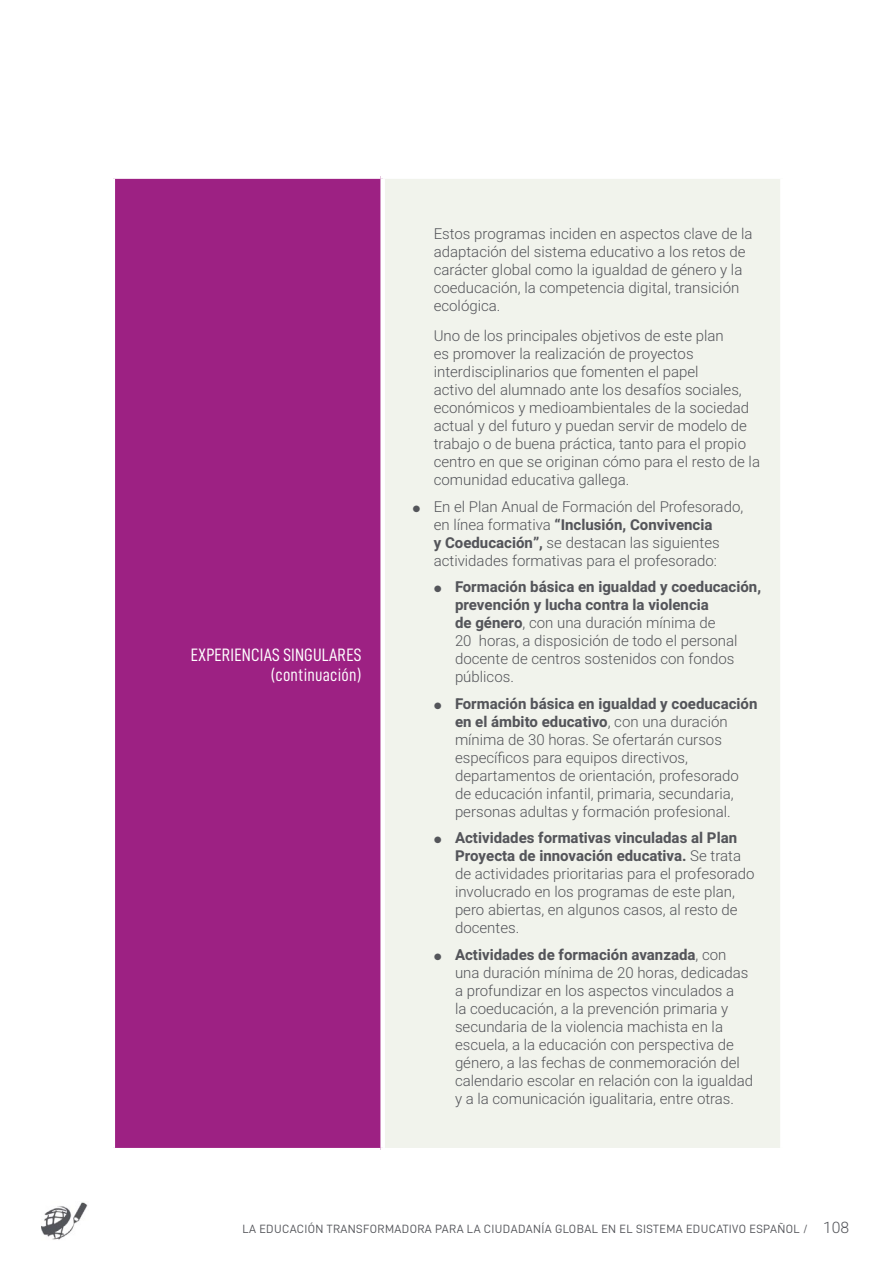
<style>
.page{position:relative;width:893px;height:1263px;background:#fff}
.page>*{position:absolute;margin:0;border:0;box-sizing:border-box;transform-origin:0 0}
.t1{font:18px/19.5px "D DIN Condensed";letter-spacing:.01em;color:#fff;text-align:right}
.t2{font:300 15px/18px "Heebo";color:#54555a}
.t3{font:12px "D DIN";letter-spacing:.03em;color:#54555a}
.s1{font-family:"Mark Pro";font-weight:400;font-size:9px}
.s2{font-weight:700}
.s3{font-family:"Heebo";font-weight:300;font-size:15.75px}
</style>
<div class="page">
<img style="left:42px;top:1202px;width:46px;height:38px">
<div style="left:113px;top:177px;width:270px;height:973px;background:#9d2183"></div>
<div style="left:383px;top:177px;width:399px;height:973px;background:#f1f3ec"></div>
<div style="left:111px;top:174px;width:269px;height:5px;background:#fff"></div>
<hr style="left:111px;top:179px;width:4px;height:969px;background:#fff">
<hr style="left:111px;top:1148px;width:269px;height:4px;background:#fff">
<div style="left:380px;top:174px;width:405px;height:5px;background:#fff"></div>
<div style="left:380px;top:179px;width:5px;height:969px;background:#fff"></div>
<div style="left:780px;top:179px;width:5px;height:969px;background:#fff"></div>
<hr style="left:380px;top:1148px;width:405px;height:4px;background:#fff">
<p class="t1" style="left:191px;top:645px;width:172px">EXPERIENCIAS SINGULARES (continuación)</p>
<p class="t2" style="left:434px;top:224px;width:320px">Estos programas inciden en aspectos clave de la adaptación del sistema educativo a los retos de carácter global como la igualdad de género y la coeducación, la competencia digital, transición ecológica.</p>
<p class="t2" style="left:434px;top:327px;width:328px">Uno de los principales objetivos de este plan<br>es promover la realización de proyectos interdisciplinarios que fomenten el papel<br>activo del alumnado ante los desafíos sociales, económicos y medioambientales de la sociedad actual y del futuro y puedan servir de modelo de trabajo o de buena práctica, tanto para el propio centro en que se originan cómo para el resto de la comunidad educativa gallega.</p>
<p class="t2" style="left:434px;top:497px;width:311px;text-indent:-21px"><span class="s1">●</span> En el Plan Anual de Formación del Profesorado, en línea formativa <span class="s2">“Inclusión, Convivencia<br>y Coeducación”,</span> se destacan las siguientes actividades formativas para el profesorado:</p>
<p class="t2" style="left:455px;top:578px;width:308px;text-indent:-21px"><span class="s1">●</span> <span class="s2">Formación básica en igualdad y coeducación, prevención y lucha contra la violencia<br>de género</span>, con una duración mínima de<br>20 horas, a disposición de todo el personal docente de centros sostenidos con fondos públicos.</p>
<p class="t2" style="left:455px;top:694px;width:304px;text-indent:-21px"><span class="s1">●</span> <span class="s2">Formación básica en igualdad y coeducación en el ámbito educativo</span>, con una duración mínima de 30 horas. Se ofertarán cursos específicos para equipos directivos, departamentos de orientación, profesorado de educación infantil, primaria, secundaria, personas adultas y formación profesional.</p>
<p class="t2" style="left:455px;top:829px;width:301px;text-indent:-21px"><span class="s1">●</span> <span class="s2">Actividades formativas vinculadas al Plan Proyecta de innovación educativa.</span> Se trata de actividades prioritarias para el profesorado involucrado en los programas de este plan, pero abiertas, en algunos casos, al resto de docentes.</p>
<p class="t2" style="left:455px;top:945px;width:300px;text-indent:-21px"><span class="s1">●</span> <span class="s2">Actividades de formación avanzada</span>, con una duración mínima de 20 horas, dedicadas a profundizar en los aspectos vinculados a<br>la coeducación, a la prevención primaria y secundaria de la violencia machista en la escuela, a la educación con perspectiva de género, a las fechas de conmemoración del calendario escolar en relación con la igualdad y a la comunicación igualitaria, entre otras.</p>
<p class="t3" style="left:242px;top:1222px;width:608px">LA EDUCACIÓN TRANSFORMADORA PARA LA CIUDADANÍA GLOBAL EN EL SISTEMA EDUCATIVO ESPAÑOL / <span class="s3">108</span></p>
</div>
